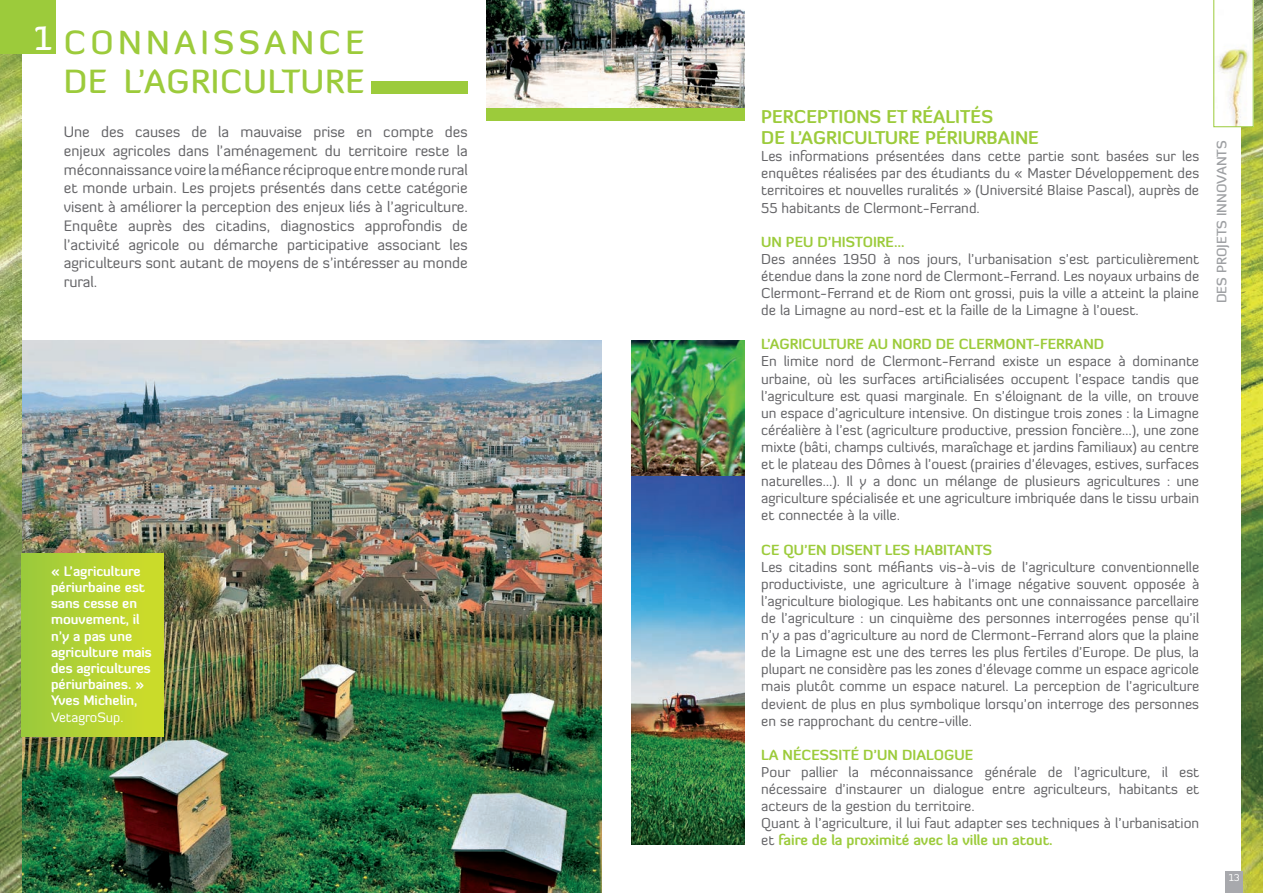
<style>
.page{position:relative;width:1263px;height:893px;background:#fff}
.page>*{position:absolute;margin:0;border:0;box-sizing:border-box;transform-origin:0 0}
.t1{font:500 33px/39.6px "Diavlo";letter-spacing:.13em;color:#9ccb3b}
.t2{font:500 33px "Diavlo";color:#fff}
.t3{font:700 18px/21.6px "Diavlo";color:#9ccb3b}
.t4{font:15px/18.8px "Diavlo";color:#636366;text-align:justify}
.t5{font:14.25px/17.1px "Diavlo";color:#636366;text-align:justify}
.t6{font:700 14.25px "Diavlo";color:#9ccb3b}
.t7{font:700 13.5px/16.2px "Diavlo";color:#fff}
.t8{font:500 13.5px "Diavlo";color:#9d9fa2}
.t9{font:13.5px "Diavlo";color:#fff}
.t10{font:9.75px "Diavlo";color:#fff}
.s1{font-weight:700;color:#9ccb3b}
</style>
<div class="page">
<img style="left:21px;top:340px;width:581px;height:553px">
<img style="left:1242px;top:0;width:21px;height:893px">
<div style="left:371px;top:81px;width:97px;height:12px;background:#9ccb3b"></div>
<img style="left:486px;top:0;width:258px;height:108px">
<div style="left:486px;top:108px;width:259px;height:13px;background:#9ccb3b"></div>
<img style="left:631px;top:340px;width:113px;height:504px">
<img style="left:0;top:54px;width:21px;height:839px">
<div style="left:0;top:0;width:55px;height:54px;background:#9ccb3b"></div>
<div style="left:21px;top:554px;width:143px;height:183px;background:linear-gradient(to right,#9aca3d,#d0dd29)"></div>
<svg style="left:1213px;top:0;width:40px;height:127px"></svg>
<div style="left:1225px;top:872px;width:17px;height:21px;background:#a8a9ad"></div>
<h1 class="t2" style="left:34px;top:17px;width:19px">1</h1>
<h1 class="t1" style="left:64px;top:22px;width:302px">CONNAISSANC E<br>DE L’AGRICULTU</h1>
<h1 class="t1" style="left:325px;top:62px;width:41px">RE</h1>
<p class="t4" style="left:64px;top:122px;width:405px">Une des causes de la mauvaise prise en compte des enjeux agricoles dans l’aménagement du territoire reste la méconnaissance voire la méfiance réciproque entre monde rural et monde urbain. Les projets présentés dans cette catégorie visent à améliorer la perception des enjeux liés à l’agriculture.<br>Enquête auprès des citadins, diagnostics approfondis de l’activité agricole ou démarche participative associant les agriculteurs sont autant de moyens de s’intéresser au monde rural.</p>
<p class="t7" style="left:51px;top:563px;width:102px">« L’agriculture périurbaine est sans cesse en mouvement, il n’y a pas une agriculture mais des agricultures périurbaines. »<br>Yves Michelin,</p>
<p class="t9" style="left:51px;top:708px;width:74px">VetagroSup.</p>
<p class="t3" style="left:761px;top:105px;width:279px">Perceptions et Réalités<br>de l’agriculture périurbain e</p>
<p class="t5" style="left:761px;top:148px;width:440px">Les informations présentées dans cette partie sont basées sur les enquêtes réalisées par des étudiants du « Master Développement des territoires et nouvelles ruralités » (Université Blaise Pascal), auprès de 55 habitants de Clermont-Ferrand.</p>
<p class="t6" style="left:761px;top:233px;width:145px">Un peu d’histoire…</p>
<p class="t5" style="left:761px;top:250px;width:440px">Des années 1950 à nos jours, l’urbanisation s’est particulièrement étendue dans la zone nord de Clermont-Ferrand. Les noyaux urbains de Clermont-Ferrand et de Riom ont grossi, puis la ville a atteint la plaine de la Limagne au nord-est et la faille de la Limagne à l’ouest.</p>
<p class="t6" style="left:761px;top:335px;width:345px">L’agriculture au n ord de Clermont-Ferran d</p>
<p class="t5" style="left:761px;top:353px;width:439px">En limite nord de Clermont-Ferrand existe un espace à dominante urbaine, où les surfaces artificialisées occupent l’espace tandis que l’agriculture est quasi marginale. En s’éloignant de la ville, on trouve un espace d’agriculture intensive. On distingue trois zones : la Limagne céréalière à l’est (agriculture productive, pression foncière…), une zone mixte (bâti, champs cultivés, maraîchage et jardins familiaux) au centre et le plateau des Dômes à l’ouest (prairies d’élevages, estives, surfaces naturelles…). Il y a donc un mélange de plusieurs agricultures : une agriculture spécialisée et une agriculture imbriquée dans le tissu urbain et connectée à la ville.</p>
<p class="t6" style="left:761px;top:540px;width:230px">Ce qu’en disent les habitants</p>
<p class="t5" style="left:761px;top:558px;width:440px">Les citadins sont méfiants vis-à-vis de l’agriculture conventionnelle productiviste, une agriculture à l’image négative souvent opposée à l’agriculture biologique. Les habitants ont une connaissance parcellaire de l’agriculture : un cinquième des personnes interrogées pense qu’il n’y a pas d’agriculture au nord de Clermont-Ferrand alors que la plaine de la Limagne est une des terres les plus fertiles d’Europe. De plus, la plupart ne considère pas les zones d’élevage comme un espace agricole mais plutôt comme un espace naturel. La perception de l’agriculture devient de plus en plus symbolique lorsqu’on interroge des personnes en se rapprochant du centre-ville.</p>
<p class="t6" style="left:761px;top:746px;width:213px">La n écessité d’un dialogue</p>
<p class="t5" style="left:761px;top:763px;width:439px;text-align:left">Pour pallier la méconnaissance générale de l’agriculture, il est nécessaire d’instaurer un dialogue entre agriculteurs, habitants et acteurs de la gestion du territoire.<br>Quant à l’agriculture, il lui faut adapter ses techniques à l’urbanisation et <span class="s1">faire de la proximité avec la ville un atout.</span></p>
<p class="t8" style="left:1213px;top:303px;width:162px;rotate:-90deg">des projets innovants</p>
<p class="t10" style="left:1229px;top:871px;width:12px">13</p>
</div>
